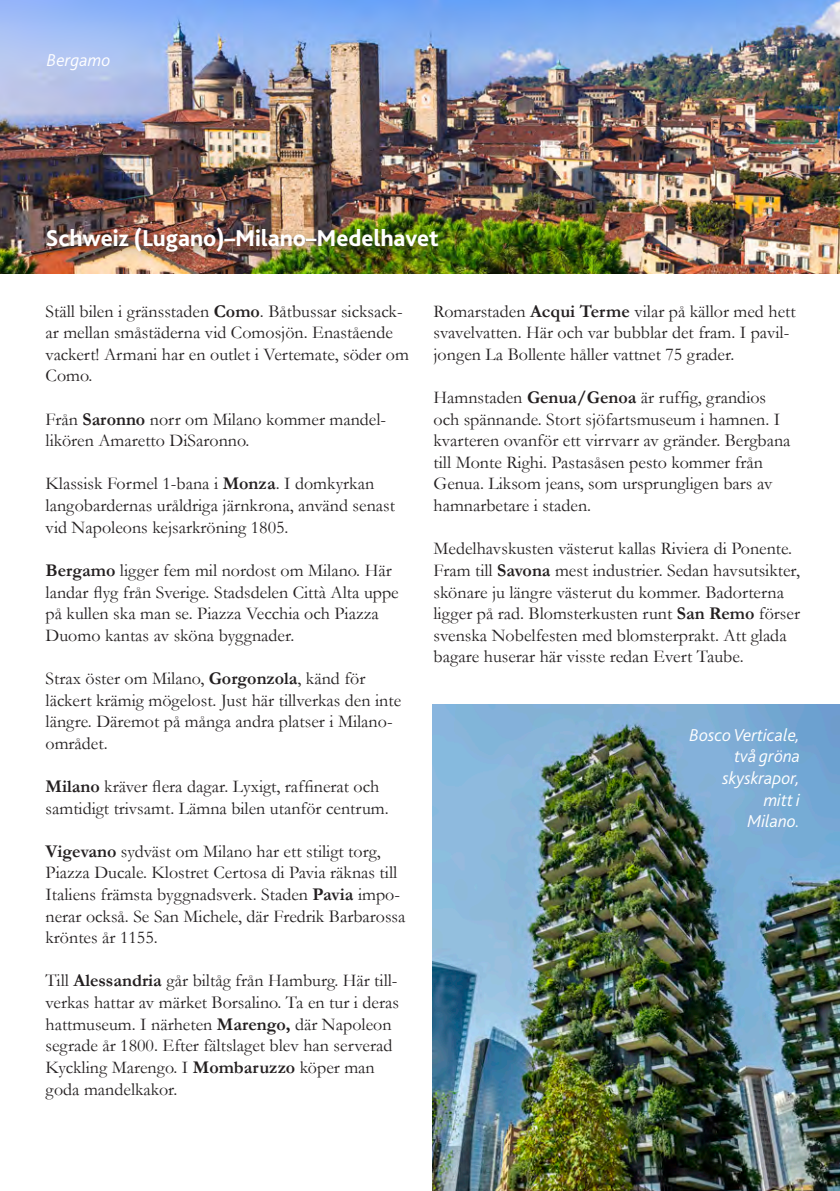
<style>
.page{position:relative;width:840px;height:1191px;background:#fff}
.page>*{position:absolute;margin:0;border:0;box-sizing:border-box;transform-origin:0 0}
.t1{font:800 24px "Bliss 2";letter-spacing:-.005em;color:#fff}
.t2{font:18px/21.6px "Garamond";color:#231f20}
.t3{font:italic 300 18px/21.6px "Bliss 2";color:#fff;text-align:right}
.s1{font-weight:700}
</style>
<div class="page">
<img style="left:1px;top:0;width:838px;height:274px">
<img style="left:0;top:0;width:1px;height:404px">
<img style="left:432px;top:704px;width:407px;height:487px">
<div style="left:40px;top:221px;width:413px;height:45px;background:#231f20;opacity:.5"></div>
<p class="t3" style="left:47px;top:49px;width:65px">Bergamo</p>
<h1 class="t1" style="left:46px;top:223px;width:394px">Schweiz (Lugano)–Milano–Medelhavet</h1>
<p class="t2" style="left:46px;top:300px;width:365px">Ställ bilen i gränsstaden <span class="s1">Como</span>. Båtbussar sicksack&shy;ar mellan småstäderna vid Comosjön. Enastående vackert! Armani har en outlet i Vertemate, söder om Como.</p>
<p class="t2" style="left:46px;top:408px;width:342px">Från <span class="s1">Saronno</span> norr om Milano kommer mandel&shy;likören Amaretto DiSaronno.</p>
<p class="t2" style="left:46px;top:472px;width:351px">Klassisk Formel 1-bana i <span class="s1">Monza</span>. I domkyrkan langobardernas uråldriga järnkrona, använd senast vid Napoleons kejsarkröning 1805.</p>
<p class="t2" style="left:46px;top:559px;width:354px"><span class="s1">Bergamo</span> ligger fem mil nordost om Milano. Här landar flyg från Sverige. Stadsdelen Città Alta uppe på kullen ska man se. Piazza Vecchia och Piazza Duomo kantas av sköna byggnader.</p>
<p class="t2" style="left:46px;top:667px;width:357px">Strax öster om Milano, <span class="s1">Gorgonzola</span>, känd för läckert krämig mögelost. Just här tillverkas den inte längre. Däremot på många andra platser i Milano&shy;området.</p>
<p class="t2" style="left:46px;top:775px;width:344px"><span class="s1">Milano</span> kräver flera dagar. Lyxigt, raffinerat och samtidigt trivsamt. Lämna bilen utanför centrum.</p>
<p class="t2" style="left:45px;top:840px;width:361px"><span class="s1">Vigevano</span> sydväst om Milano har ett stiligt torg, Piazza Ducale. Klostret Certosa di Pavia räknas till Italiens främsta byggnadsverk. Staden <span class="s1">Pavia</span> impo&shy;nerar också. Se San Michele, där Fredrik Barbarossa kröntes år 1155.</p>
<p class="t2" style="left:45px;top:969px;width:354px">Till <span class="s1">Alessandria</span> går biltåg från Hamburg. Här till&shy;verkas hattar av märket Borsalino. Ta en tur i deras hattmuseum. I närheten <span class="s1">Marengo,</span> där Napoleon segrade år 1800. Efter fältslaget blev han serverad Kyckling Marengo. I <span class="s1">Mombaruzzo</span> köper man goda mandelkakor.</p>
<p class="t2" style="left:433px;top:300px;width:363px">Romarstaden <span class="s1">Acqui Terme</span> vilar på källor med hett svavelvatten. Här och var bubblar det fram. I pavil&shy;jongen La Bollente håller vattnet 75 grader.</p>
<p class="t2" style="left:433px;top:386px;width:358px">Hamnstaden <span class="s1">Genua/Genoa</span> är ruffig, grandios och spännande. Stort sjöfartsmuseum i hamnen. I kvarteren ovanför ett virrvarr av gränder. Bergbana till Monte Righi. Pastasåsen pesto kommer från Genua. Liksom jeans, som ursprungligen bars av hamnarbetare i staden.</p>
<p class="t2" style="left:433px;top:537px;width:368px">Medelhavskusten västerut kallas Riviera di Ponente.<br>Fram till <span class="s1">Savona</span> mest industrier. Sedan havsutsikter, skönare ju längre västerut du kommer. Badorterna ligger på rad. Blomsterkusten runt <span class="s1">San Remo</span> förser svenska Nobelfesten med blomsterprakt. Att glada bagare huserar här visste redan Evert Taube.</p>
<p class="t3" style="left:689px;top:723px;width:112px">Bosco Verticale, två gröna skyskrapor, mitt i<br>Milano.</p>
</div>
